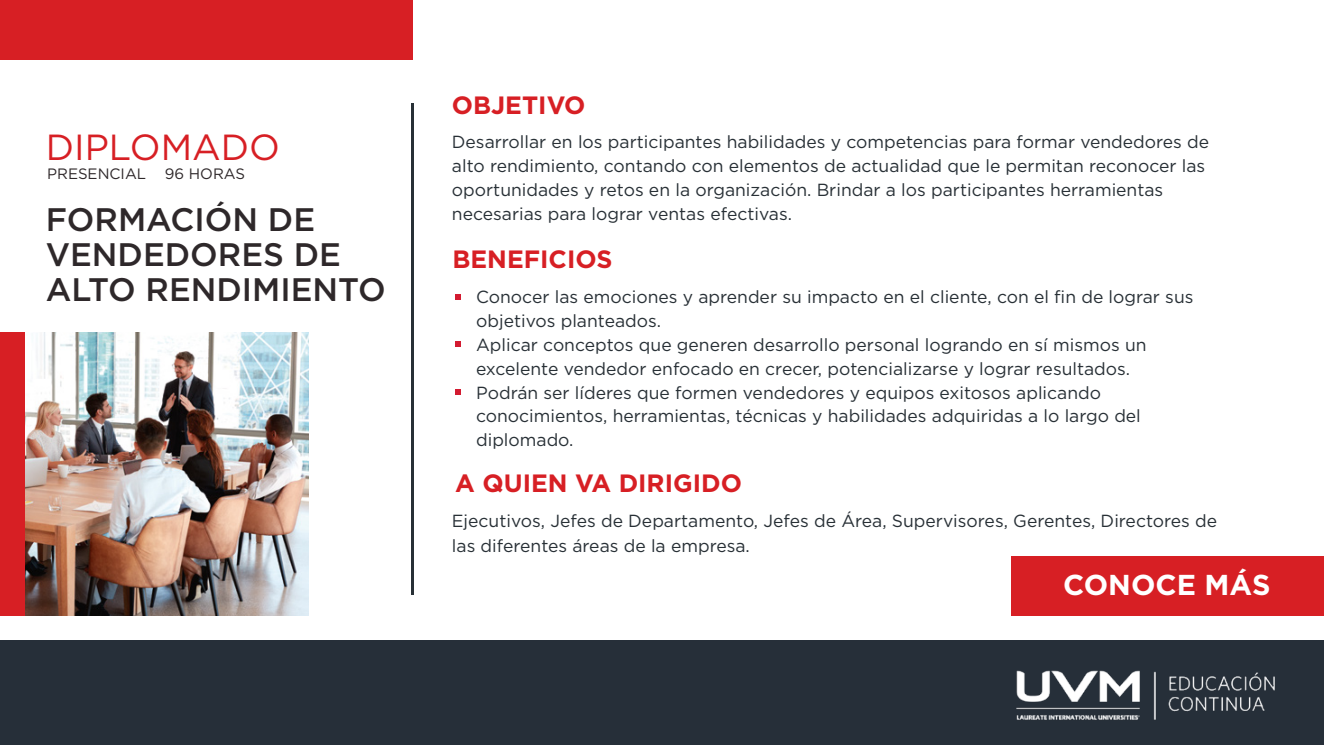
<style>
.page{position:relative;width:1324px;height:745px;background:#fff}
.page>*{position:absolute;margin:0;border:0;box-sizing:border-box;transform-origin:0 0}
.t1{font:36.25px "Gotham";color:#d71f24}
.t2{font:500 32.5px/35px "Gotham";color:#2e282a}
.t3{font:700 28.75px "Gotham";color:#fff}
.t4{font:700 25px "Gotham";color:#d71f24}
.t5{font:17.5px/23.8px "Gotham";color:#283036}
.t6{font:15px "Gotham";color:#2e282a}
</style>
<div class="page">
<svg style="left:455px;top:294px;width:5px;height:6px"></svg>
<svg style="left:455px;top:389px;width:5px;height:5px"></svg>
<svg style="left:455px;top:341px;width:5px;height:5px"></svg>
<div style="left:0;top:639px;width:1323px;height:105px;background:#262f39"></div>
<hr style="left:411px;top:103px;width:2px;height:491px;background:#283036">
<div style="left:0;top:332px;width:27px;height:283px;background:#d71f24"></div>
<div style="left:0;top:0;width:412px;height:59px;background:#d71f24"></div>
<div style="left:1011px;top:555px;width:312px;height:59px;background:#d71f24"></div>
<img style="left:25px;top:332px;width:283px;height:283px">
<img style="left:984px;top:639px;width:338px;height:81px">
<h1 class="t1" style="left:46px;top:124px;width:236px">DIPLOMADO</h1>
<p class="t6" style="left:47px;top:164px;width:100px">PRESENCIAL</p>
<p class="t6" style="left:165px;top:164px;width:82px">96 HORAS</p>
<h2 class="t2" style="left:46px;top:201px;width:341px">FORMACIÓN DE<br>VENDEDORES DE<br>ALTO RENDIMIENTO</h2>
<h3 class="t4" style="left:452px;top:89px;width:135px">OBJETIVO</h3>
<p class="t5" style="left:452px;top:130px;width:758px">Desarrollar en los participantes habilidades y competencias para formar vendedores de alto rendimiento, contando con elementos de actualidad que le permitan reconocer las oportunidades y retos en la organización. Brindar a los participantes herramientas necesarias para lograr ventas efectivas.</p>
<h3 class="t4" style="left:452px;top:243px;width:162px">BENEFICIOS</h3>
<p class="t5" style="left:476px;top:285px;width:719px">Conocer las emociones y aprender su impacto en el cliente, con el fin de lograr sus objetivos planteados.<br>Aplicar conceptos que generen desarrollo personal logrando en sí mismos un excelente vendedor enfocado en crecer, potencializarse y lograr resultados.<br>Podrán ser líderes que formen vendedores y equipos exitosos aplicando conocimientos, herramientas, técnicas y habilidades adquiridas a lo largo del diplomado.</p>
<h3 class="t4" style="left:455px;top:466px;width:288px">A QUIEN VA DIRIGIDO</h3>
<p class="t5" style="left:452px;top:507px;width:766px;line-height:25px">Ejecutivos, Jefes de Departamento, Jefes de Área, Supervisores, Gerentes, Directores de las diferentes áreas de la empresa.</p>
<h3 class="t3" style="left:1063px;top:565px;width:209px">CONOCE MÁS</h3>
</div>
